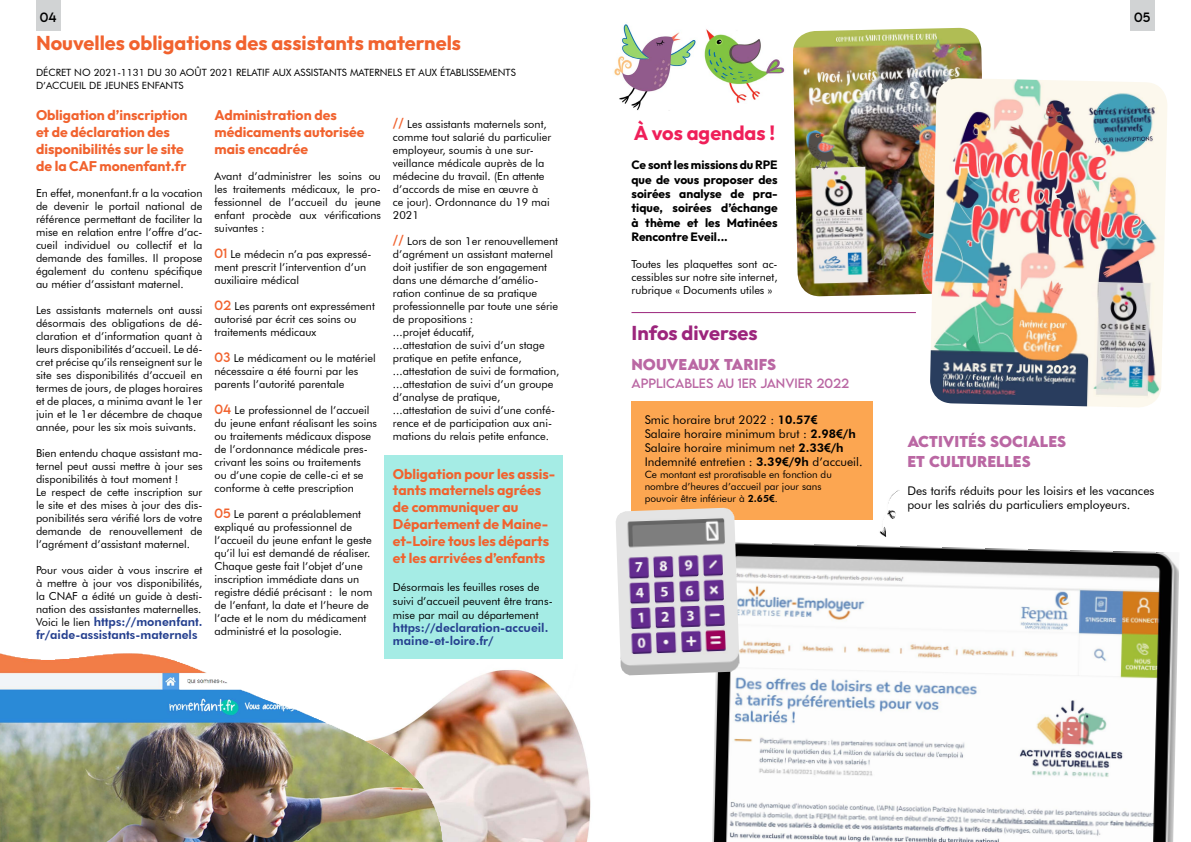
<style>
.page{position:relative;width:1191px;height:842px;background:#fff}
.page>*{position:absolute;margin:0;border:0;box-sizing:border-box;transform-origin:0 0}
.t1{font:700 20px "Outfit";color:#f1622e}
.t2{font:700 20px "Outfit";color:#9c257c}
.t3{font:700 20px "Outfit";color:#ef1f59}
.t4{font:700 14px/16.8px "Outfit";color:#f1622e}
.t5{font:700 14px/20px "LEMONMILK";color:#ba67a3}
.t6{font:12px/14px "Futura BT";color:#000}
.t7{font:700 12px/14.4px "Outfit";color:#000;text-align:justify}
.t8{font:800 12px/13px "Futura BT";color:#25408f}
.t9{font:12px "LEMONMILK";color:#ba67a3}
.t10{font:12px "LEMONMILK";color:#000}
.t11{font:11px/13px "Futura BT";color:#000}
.t12{font:10px/12px "Futura BT";color:#000}
.s1{font-weight:400;font-size:11px;color:#000}
.s2{font-family:"LEMONMILK";font-size:12px;color:#f1622e}
.s3{font-weight:800}
.s4{font-family:"Century Gothic";font-weight:700}
</style>
<div class="page">
<div style="left:631px;top:401px;width:242px;height:118px;background:#fca651"></div>
<div style="left:384px;top:455px;width:179px;height:203px;background:#a5ece5"></div>
<img style="left:443px;top:669px;width:148px;height:173px">
<img style="left:0;top:653px;width:443px;height:189px">
<div style="left:36px;top:0;width:24px;height:31px;background:#d1d3d4"></div>
<div style="left:1130px;top:0;width:24px;height:31px;background:#d1d3d4"></div>
<img style="left:793px;top:28px;width:189px;height:268px">
<hr style="left:631px;top:312px;width:285px;height:1px;background:#9c257c">
<img style="left:712px;top:542px;width:467px;height:300px">
<img style="left:879px;top:490px;width:20px;height:47px">
<img style="left:614px;top:22px;width:171px;height:88px">
<img style="left:930px;top:78px;width:237px;height:329px">
<img style="left:616px;top:508px;width:123px;height:167px">
<p class="t10" style="left:40px;top:10px;width:18px">04</p>
<p class="t10" style="left:1134px;top:10px;width:18px">05</p>
<h1 class="t1" style="left:36px;top:32px;width:426px">Nouvelles obligations des assistants maternels</h1>
<p class="t12" style="left:36px;top:67px;width:270px">Décret no 2021-1131 du 30 août 2021 relatif aux assis</p>
<p class="t12" style="left:318px;top:67px;width:143px">tants maternels et aux établiss</p>
<p class="t12" style="left:479px;top:67px;width:37px">ements</p>
<p class="t12" style="left:36px;top:80px;width:148px">d’accueil de jeunes enfants</p>
<p class="t4" style="left:36px;top:107px;width:153px">Obligation d’inscription et de déclaration des disponibilités sur le site de la CAF monenfant.fr</p>
<p class="t11" style="left:36px;top:186px;width:168px;text-align:justify">En effet, monenfant.fr a la vocation de devenir le portail national de référence permettant de faciliter la mise en relation entre l’offre d’ac&shy;cueil individuel ou collectif et la demande des familles. Il propose également du contenu spécifique au métier d’assistant maternel.</p>
<p class="t11" style="left:36px;top:303px;width:168px;text-align:justify">Les assistants maternels ont aussi désormais des obligations de dé&shy;claration et d’information quant à leurs disponibilités d’accueil. Le dé&shy;cret précise qu’ils renseignent sur le site ses disponibilités d’accueil en termes de jours, de plages horaires et de places, a minima avant le 1er juin et le 1er décembre de chaque année, pour les six mois suivants.</p>
<p class="t11" style="left:36px;top:446px;width:168px">Bien entendu chaque assistant ma&shy;ternel peut aussi mettre à jour ses disponibilités à tout moment !<br>Le respect de cette inscription sur le site et des mises à jour des dis&shy;ponibilités sera vérifié lors de votre demande de renouvellement de l’agrément d’assistant maternel.</p>
<p class="t11" style="left:36px;top:563px;width:168px;text-align:justify">Pour vous aider à vous inscrire et à mettre à jour vos disponibilités, la CNAF a édité un guide à desti&shy;nation des assistantes maternelles.</p>
<p class="t8" style="left:36px;top:615px;width:168px"><span class="s1">Voici le lien</span> https://monenfant. fr/aide-assistants-maternels</p>
<p class="t4" style="left:214px;top:107px;width:152px">Administration des médicaments autorisée mais encadrée</p>
<p class="t11" style="left:214px;top:169px;width:168px;text-align:justify">Avant d’administrer les soins ou les traitements médicaux, le pro&shy;fessionnel de l’accueil du jeune enfant procède aux vérifications suivantes :</p>
<p class="t11" style="left:214px;top:247px;width:159px"><span class="s2">01</span> Le médecin n’a pas expressé&shy;ment prescrit l’intervention d’un auxiliaire médical</p>
<p class="t11" style="left:214px;top:299px;width:162px"><span class="s2">02</span> Les parents ont expressément autorisé par écrit ces soins ou traitements médicaux</p>
<p class="t11" style="left:214px;top:351px;width:163px"><span class="s2">03</span> Le médicament ou le matériel nécessaire a été fourni par les parents l’autorité parentale</p>
<p class="t11" style="left:214px;top:403px;width:164px"><span class="s2">04</span> Le professionnel de l’accueil du jeune enfant réalisant les soins ou traitements médicaux dispose de l’ordonnance médicale pres&shy;crivant les soins ou traitements<br>ou d’une copie de celle-ci et se conforme à cette prescription</p>
<p class="t11" style="left:214px;top:507px;width:159px"><span class="s2">05</span> Le parent a préalablement expliqué au professionnel de l’accueil du jeune enfant le geste qu’il lui est demandé de réaliser.<br>Chaque geste fait l’objet d’une inscription immédiate dans un registre dédié précisant : le nom de l’enfant, la date et l’heure de l’acte et le nom du médicament administré et la posologie.</p>
<p class="t11" style="left:393px;top:117px;width:160px"><span class="s2">//</span> Les assistants maternels sont, comme tout salarié du particulier employeur, soumis à une sur&shy;veillance médicale auprès de la médecine du travail. (En attente d’accords de mise en œuvre à ce jour). Ordonnance du 19 mai<br>2021</p>
<p class="t11" style="left:393px;top:234px;width:168px"><span class="s2">//</span> Lors de son 1er renouvellement d’agrément un assistant maternel doit justifier de son engagement dans une démarche d’amélio&shy;ration continue de sa pratique professionnelle par toute une série de propositions :<br>...projet éducatif,<br>...attestation de suivi d’un stage pratique en petite enfance, ...attestation de suivi de formation, ...attestation de suivi d’un groupe d’analyse de pratique, ...attestation de suivi d’une confé&shy;rence et de participation aux ani&shy;mations du relais petite enfance.</p>
<p class="t4" style="left:393px;top:465px;width:164px">Obligation pour les assis&shy;tants maternels agrées de communiquer au<br>Département de Maine&shy;et-Loire tous les départs et les arrivées d’enfants</p>
<p class="t11" style="left:393px;top:579px;width:161px;line-height:14px">Désormais les feuilles roses de suivi d’accueil peuvent être trans&shy;mise par mail au département</p>
<p class="t8" style="left:393px;top:621px;width:157px">https://declaration-accueil. maine-et-loire.fr/</p>
<h1 class="t3" style="left:634px;top:122px;width:143px">à vos agendas !</h1>
<p class="t7" style="left:631px;top:158px;width:148px">Ce sont les missions du RPE que de vous proposer des soirées analyse de pra&shy;tique, soirées d’échange à thème et les Matinées Rencontre Eveil...</p>
<p class="t11" style="left:631px;top:258px;width:148px;text-align:justify">Toutes les plaquettes sont ac&shy;cessibles sur notre site internet, rubrique « Documents utiles »</p>
<h1 class="t2" style="left:631px;top:321px;width:128px">Infos diverses</h1>
<p class="t5" style="left:631px;top:354px;width:146px">NOUVEAUX TARIFS</p>
<p class="t9" style="left:631px;top:375px;width:9px">APPL</p>
<p class="t9" style="left:663px;top:375px;width:37px">ICABLES</p>
<p class="t9" style="left:717px;top:375px;width:133px">AU 1ER JANVIER 2022</p>
<p class="t6" style="left:644px;top:412px;width:219px">Smic horaire brut 2022 : <span class="s3">10.57</span><span class="s4">€<br></span>Salaire horaire minimum brut : <span class="s3">2.98</span><span class="s4">€</span><span class="s3">/h </span>Salaire horaire minimum net <span class="s3">2.33</span><span class="s4">€</span><span class="s3">/h </span>Indemnité entretien : <span class="s3">3.39</span><span class="s4">€</span><span class="s3">/9h</span> d’accueil.</p>
<p class="t12" style="left:644px;top:468px;width:189px">Ce montant est proratisable en fonction du nombre d’heures d’accueil par jour sans pouvoir être inférieur à <span class="s3">2.65</span><span class="s4">€</span>.</p>
<p class="t5" style="left:907px;top:431px;width:160px">ACTIVITÉS SOCIALES<br>ET CULTURELLES</p>
<p class="t6" style="left:907px;top:483px;width:248px">Des tarifs réduits pour les loisirs et les vacances pour les salriés du particuliers employeurs.</p>
</div>
